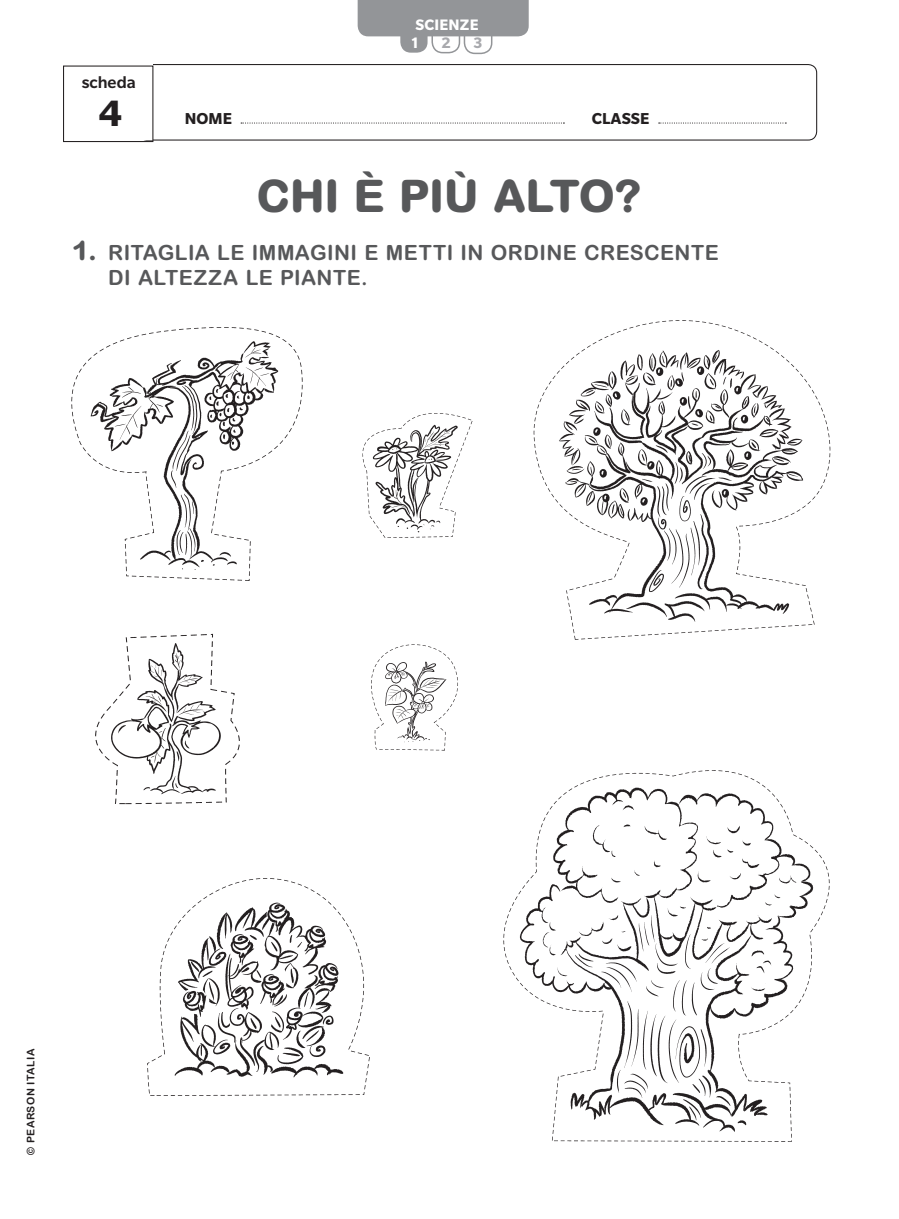
<style>
.page{position:relative;width:899px;height:1219px;background:#fff}
.page>*{position:absolute;margin:0;border:0;box-sizing:border-box;transform-origin:0 0}
.t1{font:800 45px "Arial Rounded MT Pro";letter-spacing:-.02em;color:#57585a}
.t2{font:700 34.5px "Verdana";color:#231f20}
.t3{font:700 21px/25.2px "Arial Rounded MT Pro";letter-spacing:.02em;color:#57585a}
.t4{font:500 18px "Slate Pro";letter-spacing:-.005em;color:#231f20}
.t5{font:700 17.25px "Slate Pro";color:#231f20}
.t6{font:700 16.5px/17.9px "Slate Pro";letter-spacing:.015em;color:#fff}
.t7{font:700 16.5px "Slate Pro";color:#a8a9ad}
.t8{font:700 10.5px "Arial Rounded MT Pro";letter-spacing:.04em;color:#231f20}
.s1{font-weight:800;font-size:27px}
</style>
<div class="page">
<div style="left:138px;top:64px;width:679px;height:77px;border:1px solid #231f20;border-radius:9px"></div>
<svg style="left:241px;top:123px;width:323px;height:1px"></svg>
<svg style="left:658px;top:123px;width:128px;height:1px"></svg>
<svg style="left:357px;top:0;width:171px;height:54px"></svg>
<div style="left:64px;top:65px;width:89px;height:75px;background:#fff"></div>
<div style="left:63px;top:66px;width:90px;height:76px;border:1px solid #231f20"></div>
<img style="left:71px;top:327px;width:232px;height:254px">
<img style="left:362px;top:413px;width:111px;height:125px">
<img style="left:533px;top:320px;width:298px;height:320px">
<img style="left:95px;top:633px;width:145px;height:172px">
<img style="left:371px;top:644px;width:87px;height:107px">
<img style="left:503px;top:770px;width:327px;height:372px">
<img style="left:147px;top:878px;width:223px;height:218px">
<p class="t4" style="left:82px;top:73px;width:55px">scheda</p>
<h2 class="t2" style="left:98px;top:91px;width:26px">4</h2>
<p class="t6" style="left:411px;top:16px;width:68px">SCIENZE<br>1</p>
<p class="t7" style="left:441px;top:34px;width:11px">2</p>
<p class="t7" style="left:473px;top:34px;width:11px">3</p>
<p class="t5" style="left:185px;top:109px;width:49px">NOME</p>
<p class="t5" style="left:591px;top:109px;width:59px">CLASSE</p>
<h1 class="t1" style="left:256px;top:169px;width:387px">CHI È PIÙ ALTO?</h1>
<p class="t3" style="left:108px;top:240px;width:612px;text-indent:-36px"><span class="s1">1.</span> RITAGLIA LE IMMAGINI E METTI IN ORDINE CRESCENTE<br>DI ALTEZZA LE PIANTE.</p>
<p class="t8" style="left:24px;top:1155px;width:108px;rotate:-90deg">© PEARSON ITALIA</p>
</div>
